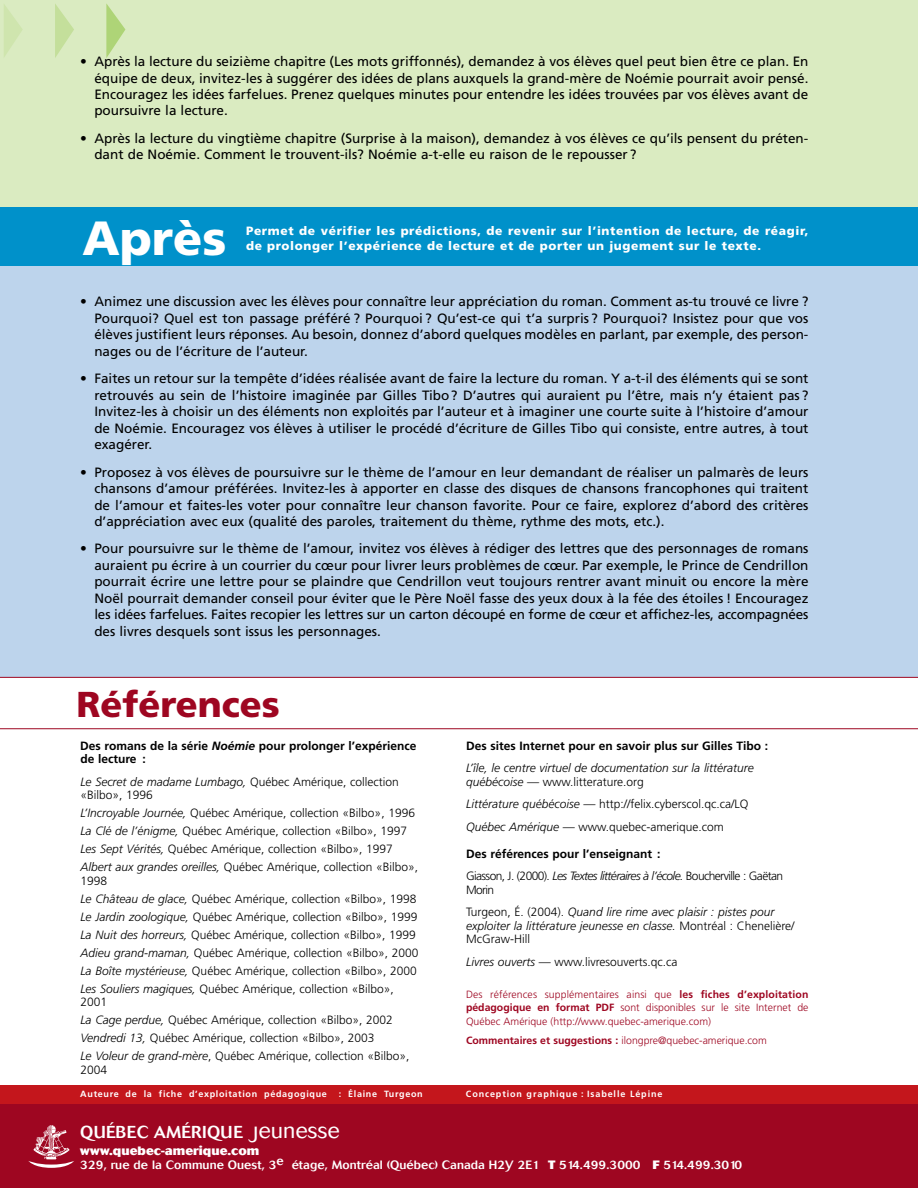
<style>
.page{position:relative;width:918px;height:1188px;background:#fff}
.page>*{position:absolute;margin:0;border:0;box-sizing:border-box;transform-origin:0 0}
.t1{font:900 48px "Frutiger";color:#fff}
.t2{font:900 36px "Frutiger";color:#9e0621}
.t3{font:500 17.1px "Cosmos";letter-spacing:.02em;color:#fff}
.t4{font:13.5px/16.5px "Frutiger";color:#000;text-align:justify}
.t5{font:300 12px/18px "Frutiger";color:#000}
.t6{font:italic 300 12px/13.5px "Frutiger";color:#000}
.t7{font:900 12px/14.4px "Frutiger";letter-spacing:.05em;color:#fff}
.t8{font:500 12px/14.4px "Cosmos";letter-spacing:.005em;color:#fff}
.t9{font:700 12px/13.5px "Frutiger";color:#000}
.t10{font:300 12px/22.5px "Frutiger";letter-spacing:-.05em;color:#000}
.t11{font:300 10.5px/13.5px "Frutiger";color:#9e0621;text-align:justify}
.t12{font:700 9px "Frutiger";letter-spacing:.075em;color:#fff}
.t13{font:700 9px "Frutiger";letter-spacing:.1em;color:#fff}
.s1{font-style:italic}
.s2{font-style:normal}
.s3{font-weight:700}
.s4{font-weight:300;font-size:21.75px}
.s5{font-weight:800}
</style>
<div class="page">
<div style="left:0;top:1087px;width:918px;height:101px;background:#9e0621"></div>
<div style="left:0;top:0;width:918px;height:296px;background:#daebc1"></div>
<div style="left:0;top:262px;width:918px;height:429px;background:#bdd4ec"></div>
<svg style="left:28px;top:1125px;width:46px;height:43px"></svg>
<div style="left:0;top:207px;width:918px;height:59px;background:#0091ca"></div>
<svg style="left:4px;top:4px;width:19px;height:53px"></svg>
<svg style="left:55px;top:4px;width:19px;height:54px"></svg>
<svg style="left:106px;top:3px;width:19px;height:55px"></svg>
<div style="left:0;top:1086px;width:918px;height:18px;background:#c4161c"></div>
<svg style="left:0;top:677px;width:918px;height:52px"></svg>
<p class="t4" style="left:94px;top:53px;width:716px;text-indent:-14px">• Après la lecture du seizième chapitre (Les mots griffonnés), demandez à vos élèves quel peut bien être ce plan. En équipe de deux, invitez-les à suggérer des idées de plans auxquels la grand-mère de Noémie pourrait avoir pensé.<br>Encouragez les idées farfelues. Prenez quelques minutes pour entendre les idées trouvées par vos élèves avant de poursuivre la lecture.</p>
<p class="t4" style="left:94px;top:130px;width:716px;text-indent:-14px">• Après la lecture du vingtième chapitre (Surprise à la maison), demandez à vos élèves ce qu’ils pensent du préten&shy;dant de Noémie. Comment le trouvent-ils? Noémie a-t-elle eu raison de le repousser ?</p>
<h1 class="t1" style="left:82px;top:209px;width:146px">Après</h1>
<p class="t4" style="left:94px;top:293px;width:716px;text-indent:-14px">• Animez une discussion avec les élèves pour connaître leur appréciation du roman. Comment as-tu trouvé ce livre ?<br>Pourquoi? Quel est ton passage préféré ? Pourquoi ? Qu’est-ce qui t’a surpris ? Pourquoi? Insistez pour que vos élèves justifient leurs réponses. Au besoin, donnez d’abord quelques modèles en parlant, par exemple, des person&shy;nages ou de l’écriture de l’auteur.</p>
<p class="t4" style="left:94px;top:370px;width:716px;text-indent:-14px">• Faites un retour sur la tempête d’idées réalisée avant de faire la lecture du roman. Y a-t-il des éléments qui se sont retrouvés au sein de l’histoire imaginée par Gilles Tibo? D’autres qui auraient pu l’être, mais n’y étaient pas ?<br>Invitez-les à choisir un des éléments non exploités par l’auteur et à imaginer une courte suite à l’histoire d’amour de Noémie. Encouragez vos élèves à utiliser le procédé d’écriture de Gilles Tibo qui consiste, entre autres, à tout exagérer.</p>
<p class="t4" style="left:94px;top:463px;width:716px;text-indent:-14px">• Proposez à vos élèves de poursuivre sur le thème de l’amour en leur demandant de réaliser un palmarès de leurs chansons d’amour préférées. Invitez-les à apporter en classe des disques de chansons francophones qui traitent de l’amour et faites-les voter pour connaître leur chanson favorite. Pour ce faire, explorez d’abord des critères d’appréciation avec eux (qualité des paroles, traitement du thème, rythme des mots, etc.).</p>
<p class="t4" style="left:94px;top:540px;width:716px;text-indent:-14px">• Pour poursuivre sur le thème de l’amour, invitez vos élèves à rédiger des lettres que des personnages de romans auraient pu écrire à un courrier du cœur pour livrer leurs problèmes de cœur. Par exemple, le Prince de Cendrillon pourrait écrire une lettre pour se plaindre que Cendrillon veut toujours rentrer avant minuit ou encore la mère Noël pourrait demander conseil pour éviter que le Père Noël fasse des yeux doux à la fée des étoiles ! Encouragez les idées farfelues. Faites recopier les lettres sur un carton découpé en forme de cœur et affichez-les, accompagnées des livres desquels sont issus les personnages.</p>
<p class="t7" style="left:246px;top:224px;width:564px">Permet de vérifier les prédictions, de revenir sur l’intention de lecture, de réagir, de prolonger l’expérience de lecture et de porter un jugement sur le texte.</p>
<h2 class="t2" style="left:76px;top:683px;width:205px">Références</h2>
<p class="t9" style="left:80px;top:739px;width:338px">Des romans de la série <span class="s1">Noémie</span> pour prolonger -l’expérience de lecture :</p>
<p class="t5" style="left:80px;top:775px;width:320px;line-height:13.5px"><span class="s1">Le Secret de madame Lumbago,</span> Québec Amérique, collection «Bilbo», 1996</p>
<p class="t5" style="left:80px;top:804px;width:339px"><span class="s1">L’Incroyable Journée,</span> Québec Amérique, collection «Bilbo», 1996<br><span class="s1">La Clé de l’énigme,</span> Québec Amérique, collection «Bilbo», 1997<br><span class="s1">Les Sept Vérités,</span> Québec Amérique, collection «Bilbo», 1997<br><span class="s1">Albert aux grandes oreilles,</span> Québec Amérique, collection «Bilbo»,</p>
<p class="t5" style="left:80px;top:871px;width:340px">1998<br><span class="s1">Le Château de glace,</span> Québec Amérique, collection «Bilbo», 1998<br><span class="s1">Le Jardin zoologique,</span> Québec Amérique, collection «Bilbo», 1999<br><span class="s1">La Nuit des horreurs,</span> Québec Amérique, collection «Bilbo», 1999<br><span class="s1">Adieu grand-maman,</span> Québec Amérique, collection «Bilbo», 2000<br><span class="s1">La Boîte mystérieuse,</span> Québec Amérique, collection «Bilbo», 2000<br><span class="s1">Les Souliers magiques,</span> Québec Amérique, collection «Bilbo»,</p>
<p class="t5" style="left:80px;top:993px;width:331px">2001<br><span class="s1">La Cage perdue,</span> Québec Amérique, collection «Bilbo», 2002<br><span class="s1">Vendredi 13,</span> Québec Amérique, collection «Bilbo», 2003<br><span class="s1">Le Voleur de grand-mère</span>, Québec Amérique, collection «Bilbo»,</p>
<p class="t5" style="left:80px;top:1060px;width:28px">2004</p>
<p class="t9" style="left:466px;top:739px;width:304px">Des sites I nternet pour en savoir plus sur Gilles Tibo :</p>
<p class="t6" style="left:466px;top:761px;width:289px">L’île, le centre virtuel de documentation sur la littérature québécoise — <span class="s2">www.litterature.org</span></p>
<p class="t5" style="left:466px;top:793px;width:284px;line-height:22.5px"><span class="s1">Littérature québécoise —</span> http://felix.cyberscol.qc.ca/LQ<br><span class="s1">Québec Amérique —</span> www.quebec-amerique.com</p>
<p class="t10" style="left:466px;top:842px;width:319px"><span class="s3">Des références pour l’enseignant :<br></span>Giasson, J. (2000). <span class="s1">Les Textes littéraires à l’école.</span> Boucherville : Gaëtan</p>
<p class="t6" style="left:466px;top:878px;width:310px;line-height:22.5px"><span class="s2">Morin<br>Turgeon, É. (2004).</span> Quand lire rime avec plaisir : pistes pour</p>
<p class="t6" style="left:466px;top:919px;width:330px">exploiter la littérature jeunesse en classe. <span class="s2">Montréal : Chenelière/<br>McGraw-Hill</span></p>
<p class="t5" style="left:466px;top:952px;width:213px"><span class="s1">Livres ouverts</span> — www.livresouverts.qc.ca</p>
<p class="t11" style="left:466px;top:988px;width:344px">Des références supplémentaires ainsi que <span class="s3">les fiches d’exploitation pédagogique en format PDF</span> sont disponibles sur le site Internet de Québec Amérique (http://www.quebec-amerique.com)</p>
<p class="t11" style="left:466px;top:1033px;width:302px"><span class="s3">Commentaires et suggestions :</span> ilongpre@quebec-amerique.com</p>
<p class="t12" style="left:80px;top:1088px;width:248px">Auteure de la fiche d’exploitation pédagogique</p>
<p class="t12" style="left:339px;top:1088px;width:85px">: Élaine Turgeon</p>
<p class="t13" style="left:466px;top:1088px;width:198px">Conception graphique : Isabelle Lépine</p>
<p class="t3" style="left:80px;top:1123px;width:261px">QUÉBEC AMÉRIQUE <span class="s4">Jeunesse</span></p>
<p class="t8" style="left:80px;top:1144px;width:663px"><span class="s5">www.quebec-amerique.com<br></span>329, rue de la Commune Ouest, 3e étage, Montréal (Québec) Canada H2Y 2E1 <span class="s5">T</span> 514.499.3000 <span class="s5">F</span> 514.499.3010</p>
</div>
